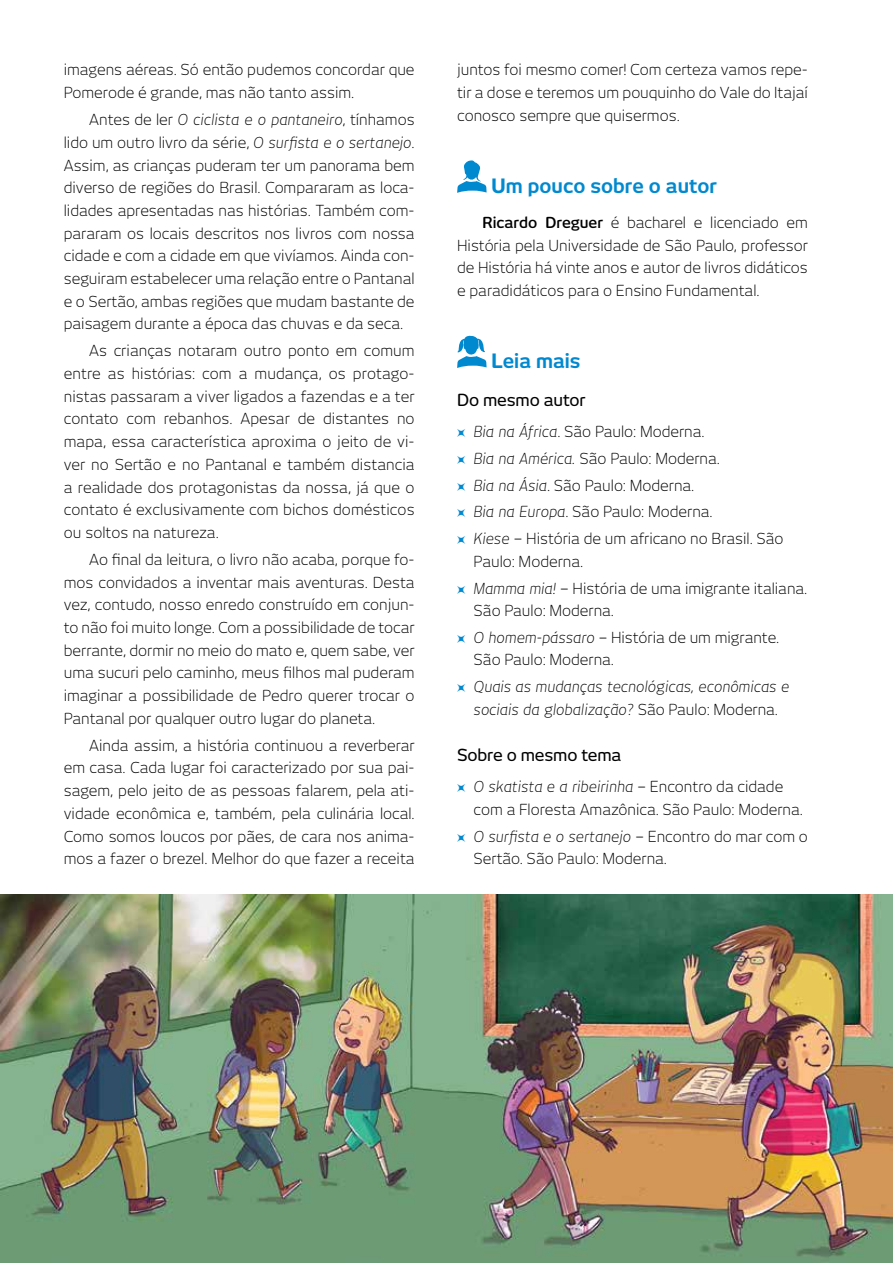
<style>
.page{position:relative;width:893px;height:1263px;background:#fff}
.page>*{position:absolute;margin:0;border:0;box-sizing:border-box;transform-origin:0 0}
.t1{font:700 19.5px "New June";color:#0089cf}
.t2{font:500 16.5px "New June";letter-spacing:-.01em;color:#000}
.t3{font:300 15px/22.6px "New June";color:#000}
.t4{font:italic 300 15px/26.8px "New June";color:#000}
.s1{font-style:italic}
.s2{font-weight:600}
.s3{font-family:"Geometric Astroid 01";font-weight:400;font-size:8.25px;color:#0089cf}
.s4{font-style:normal}
.s5{font-family:"Geometric Astroid 01";font-weight:400;font-style:normal;font-size:8.25px;color:#0089cf}
</style>
<div class="page">
<svg style="left:457px;top:160px;width:30px;height:33px"></svg>
<svg style="left:457px;top:336px;width:30px;height:32px"></svg>
<img style="left:0;top:895px;width:893px;height:368px">
<p class="t3" style="left:64px;top:58px;width:352px">imagens aéreas. Só então pudemos concordar que<br>Pomerode é grande, mas não tanto assim.</p>
<p class="t3" style="left:64px;top:108px;width:352px;text-align:justify;text-indent:26px">Antes de ler <span class="s1">O ciclista e o pantaneiro</span>, tínhamos lido um outro livro da série, <span class="s1">O surfista e o sertanejo</span>.<br>Assim, as crianças puderam ter um panorama bem diverso de regiões do Brasil. Compararam as loca&shy;lidades apresentadas nas histórias. Também com&shy;pararam os locais descritos nos livros com nossa cidade e com a cidade em que vivíamos. Ainda con&shy;seguiram estabelecer uma relação entre o Pantanal e o Sertão, ambas regiões que mudam bastante de paisagem durante a época das chuvas e da seca.</p>
<p class="t3" style="left:64px;top:339px;width:352px;text-align:justify;text-indent:26px">As crianças notaram outro ponto em comum entre as histórias: com a mudança, os protago&shy;nistas passaram a viver ligados a fazendas e a ter contato com rebanhos. Apesar de distantes no mapa, essa característica aproxima o jeito de vi&shy;ver no Sertão e no Pantanal e também distancia a realidade dos protagonistas da nossa, já que o contato é exclusivamente com bichos domésticos ou soltos na natureza.</p>
<p class="t3" style="left:64px;top:548px;width:352px;text-align:justify;text-indent:26px">Ao final da leitura, o livro não acaba, porque fo&shy;mos convidados a inventar mais aventuras. Desta vez, contudo, nosso enredo construído em conjun&shy;to não foi muito longe. Com a possibilidade de tocar berrante, dormir no meio do mato e, quem sabe, ver uma sucuri pelo caminho, meus filhos mal puderam imaginar a possibilidade de Pedro querer trocar o Pantanal por qualquer outro lugar do planeta.</p>
<p class="t3" style="left:64px;top:734px;width:352px;text-align:justify;text-indent:26px">Ainda assim, a história continuou a reverberar em casa. Cada lugar foi caracterizado por sua pai&shy;sagem, pelo jeito de as pessoas falarem, pela ati&shy;vidade econômica e, também, pela culinária local.<br>Como somos loucos por pães, de cara nos anima&shy;mos a fazer o brezel. Melhor do que fazer a receita</p>
<p class="t3" style="left:457px;top:58px;width:352px;text-align:justify">juntos foi mesmo comer! Com certeza vamos repe&shy;tir a dose e teremos um pouquinho do Vale do Itajaí conosco sempre que quisermos.</p>
<h1 class="t1" style="left:492px;top:174px;width:227px">Um pouco sobre o autor</h1>
<p class="t3" style="left:457px;top:211px;width:352px;text-align:justify;text-indent:26px"><span class="s2">Ricardo Dreguer</span> é bacharel e licenciado em História pela Universidade de São Paulo, professor de História há vinte anos e autor de livros didáticos e paradidáticos para o Ensino Fundamental.</p>
<h1 class="t1" style="left:492px;top:349px;width:91px">Leia mais</h1>
<p class="t2" style="left:457px;top:390px;width:130px">Do mesmo autor</p>
<p class="t3" style="left:457px;top:418px;width:328px;line-height:26.8px"><span class="s3">C</span> <span class="s1">Bia na África</span>. São Paulo: Moderna.<br><span class="s3">C</span> <span class="s1">Bia na América.</span> São Paulo: Moderna.<br><span class="s3">C</span> <span class="s1">Bia na Ásia</span>. São Paulo: Moderna.<br><span class="s3">C</span> <span class="s1">Bia na Europa</span>. São Paulo: Moderna.<br><span class="s3">C</span> <span class="s1">Kiese</span> – História de um africano no Brasil. São</p>
<p class="t3" style="left:457px;top:548px;width:352px;line-height:26.8px;text-indent:16px">Paulo: Moderna.<br><span class="s3">C</span> <span class="s1">Mamma mia!</span> – História de uma imigrante italiana.</p>
<p class="t3" style="left:457px;top:597px;width:324px;line-height:26.8px;text-indent:16px">São Paulo: Moderna.<br><span class="s3">C</span> <span class="s1">O homem-pássaro</span> – História de um migrante.</p>
<p class="t4" style="left:457px;top:646px;width:334px;text-indent:16px"><span class="s4">São Paulo: Moderna.<br></span><span class="s5">C</span> Quais as mudanças tecnológicas, econômicas e</p>
<p class="t4" style="left:474px;top:696px;width:306px">sociais da globalização? <span class="s4">São Paulo: Moderna.</span></p>
<p class="t2" style="left:457px;top:746px;width:166px">Sobre o mesmo tema</p>
<p class="t3" style="left:474px;top:775px;width:331px;text-indent:-16px"><span class="s3">C</span> <span class="s1">O skatista e a ribeirinha</span> – Encontro da cidade com a Floresta Amazônica. São Paulo: Moderna.</p>
<p class="t3" style="left:474px;top:825px;width:336px;text-indent:-16px"><span class="s3">C</span> <span class="s1">O surfista e o sertanejo</span> – Encontro do mar com o<br>Sertão. São Paulo: Moderna.</p>
</div>
